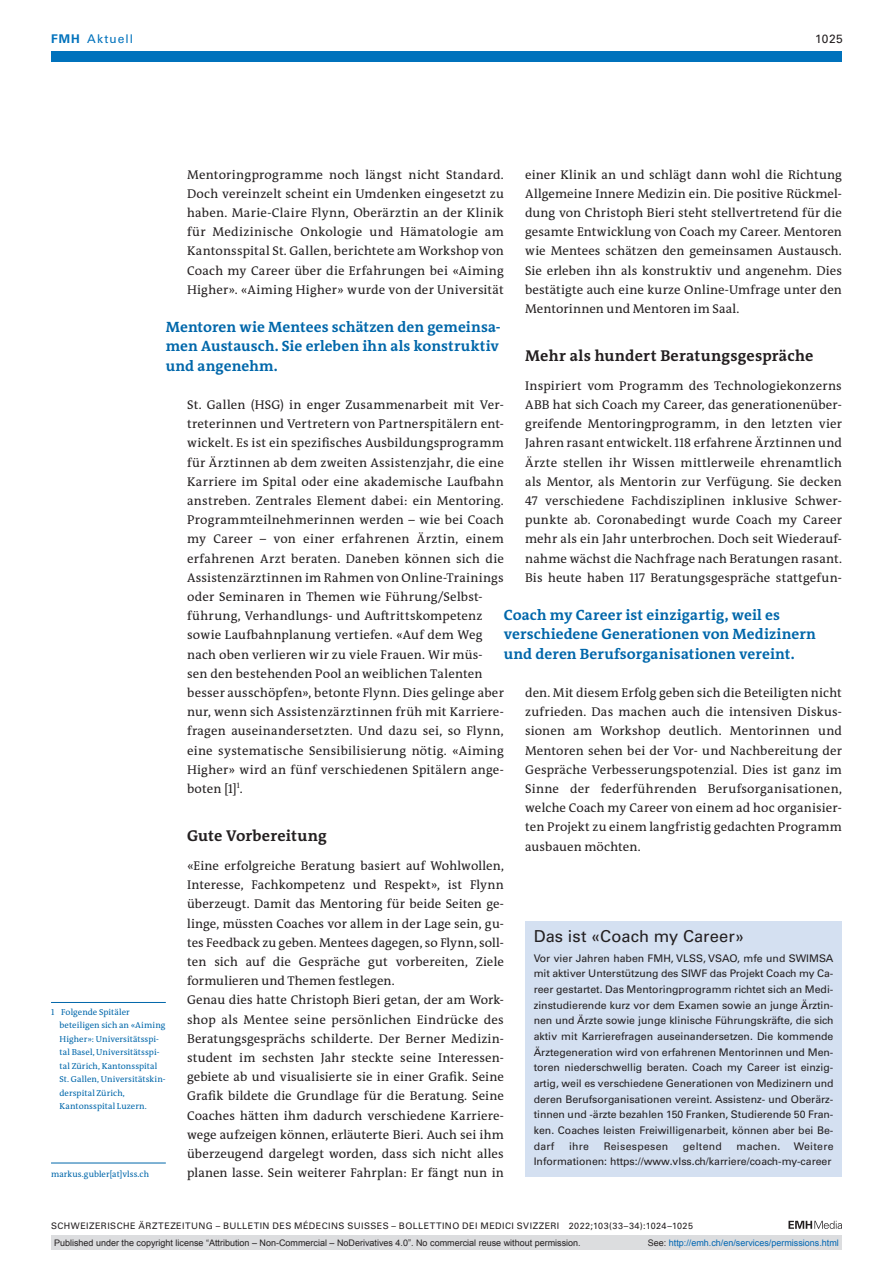
<style>
.page{position:relative;width:893px;height:1263px;background:#fff}
.page>*{position:absolute;margin:0;border:0;box-sizing:border-box;transform-origin:0 0}
.boxed-title{font:16.5px "Univers LT Std";letter-spacing:.005em;color:#231f20}
.section-h1{font:700 15.75px "The Antiqua B W7";letter-spacing:.015em;color:#231f20}
.catchwords{font:700 15px/19.2px "The Antiqua B W7";letter-spacing:.01em;color:#0067aa}
.section-pn{font:12.75px/19.2px "The Antiqua B W5 Plain";letter-spacing:.015em;color:#231f20;text-align:justify}
.ressort{font:12px "Univers LT Std";letter-spacing:.085em;color:#0072bc}
.ressort-2{font:12px "Univers LT Std";color:#231f20}
.boxed-text{font:10.5px/15.6px "Univers LT Std";color:#231f20;text-align:justify}
.boxed-text-2{font:10.5px "Univers LT Std";letter-spacing:.025em;color:#231f20}
.t1{font:9px "Arial";color:#231f20}
.fusszeile{font:9px "Univers LT Std";letter-spacing:.05em;color:#231f20}
.t2{font:9px "Arial";color:#0066b3}
.footnote-line{font:8.7px/13.5px "The Antiqua B W5 Plain";letter-spacing:.005em;color:#0067aa}
.author-address{font:8.7px "The Antiqua B W5 Plain";letter-spacing:.01em;color:#0067aa}
.s1{font-weight:700}
.s2{color:#231f20}
</style>
<div class="page">
<svg style="left:788px;top:1221px;width:54px;height:8px"></svg>
<div style="left:51px;top:51px;width:791px;height:11px;background:#0072bc"></div>
<div style="left:525px;top:921px;width:317px;height:34px;background:#d4e0f1"></div>
<div style="left:525px;top:945px;width:317px;height:232px;background:#d4e0f1"></div>
<hr style="left:51px;top:1163px;width:115px;height:1px;background:#0067aa">
<hr style="left:51px;top:1002px;width:115px;height:1px;background:#0067aa">
<div style="left:51px;top:1235px;width:791px;height:15px;background:#dcdddf"></div>
<p class="ressort" style="left:51px;top:31px;width:83px"><span class="s1">FMH</span> Aktuell</p>
<p class="ressort-2" style="left:815px;top:31px;width:29px">1025</p>
<p class="section-pn" style="left:187px;top:165px;width:318px">Mentoringprogramme noch längst nicht Standard.<br>Doch vereinzelt scheint ein Umdenken eingesetzt zu haben. Marie-Claire Flynn, Oberärztin an der Klinik für Medizinische Onkologie und Hämatologie am Kantonsspital St. Gallen, berichtete am Workshop von Coach my Career über die Erfahrungen bei «Aiming Higher». «Aiming Higher» wurde von der Universität</p>
<p class="section-pn" style="left:525px;top:165px;width:318px">einer Klinik an und schlägt dann wohl die Richtung Allgemeine Innere Medizin ein. Die positive Rückmel&shy;dung von Christoph Bieri steht stellvertretend für die gesamte Entwicklung von Coach my Career. Mentoren wie Mentees schätzen den gemeinsamen Austausch.<br>Sie erleben ihn als konstruktiv und angenehm. Dies bestätigte auch eine kurze Online-Umfrage unter den Mentorinnen und Mentoren im Saal.</p>
<p class="section-h1" style="left:525px;top:346px;width:290px">Mehr als hundert Beratungsgespräche</p>
<p class="section-pn" style="left:525px;top:376px;width:318px">Inspiriert vom Programm des Technologiekonzerns ABB hat sich Coach my Career, das generationenüber&shy;greifende Mentoringprogramm, in den letzten vier Jahren rasant entwickelt. 118 erfahrene Ärztinnen und Ärzte stellen ihr Wissen mittlerweile ehrenamtlich als Mentor, als Mentorin zur Verfügung. Sie decken 47 verschiedene Fachdisziplinen inklusive Schwer&shy;punkte ab. Coronabedingt wurde Coach my Career mehr als ein Jahr unterbrochen. Doch seit Wiederauf&shy;nahme wächst die Nachfrage nach Beratungen rasant.<br>Bis heute haben 117 Beratungsgespräche stattgefun-</p>
<p class="catchwords" style="left:166px;top:318px;width:336px;text-align:justify">Mentoren wie Mentees schätzen den gemeinsa&shy;men Austausch. Sie erleben ihn als konstruktiv und angenehm.</p>
<p class="section-pn" style="left:187px;top:395px;width:318px;text-align:left">St. Gallen (HSG) in enger Zusammenarbeit mit Ver&shy;treterinnen und Vertretern von Partnerspitälern ent&shy;wickelt. Es ist ein spezifisches Ausbildungsprogramm für Ärztinnen ab dem zweiten Assistenzjahr, die eine Karriere im Spital oder eine akademische Laufbahn anstreben. Zentrales Element dabei: ein Mentoring.<br>Programmteilnehmerinnen werden – wie bei Coach my Career – von einer erfahrenen Ärztin, einem erfahrenen Arzt beraten. Daneben können sich die Assistenzärztinnen im Rahmen von Online-Trainings oder Seminaren in Themen wie Führung/Selbst&shy;führung, Verhandlungs- und Auftrittskompetenz sowie Laufbahnplanung vertiefen. «Auf dem Weg nach oben verlieren wir zu viele Frauen. Wir müs&shy;sen den bestehenden Pool an weiblichen Talenten besser ausschöpfen», betonte Flynn. Dies gelinge aber nur, wenn sich Assistenzärztinnen früh mit Karriere&shy;fragen auseinandersetzten. Und dazu sei, so Flynn, eine systematische Sensibilisierung nötig. «Aiming Higher» wird an fünf verschiedenen Spitälern ange&shy;boten [1]<sup>1</sup>.</p>
<p class="section-h1" style="left:187px;top:826px;width:141px">Gute Vorbereitung</p>
<p class="section-pn" style="left:187px;top:856px;width:318px">«Eine erfolgreiche Beratung basiert auf Wohlwollen, Interesse, Fachkompetenz und Respekt», ist Flynn überzeugt. Damit das Mentoring für beide Seiten ge&shy;linge, müssten Coaches vor allem in der Lage sein, gu&shy;tes Feedback zu geben. Mentees dagegen, so Flynn, soll&shy;ten sich auf die Gespräche gut vorbereiten, Ziele formulieren und Themen festlegen.</p>
<p class="section-pn" style="left:187px;top:990px;width:318px">Genau dies hatte Christoph Bieri getan, der am Work&shy;shop als Mentee seine persönlichen Eindrücke des Beratungsgesprächs schilderte. Der Berner Medizin&shy;student im sechsten Jahr steckte seine Interessen&shy;gebiete ab und visualisierte sie in einer Grafik. Seine Grafik bildete die Grundlage für die Beratung. Seine Coaches hätten ihm dadurch verschiedene Karriere&shy;wege aufzeigen können, erläuterte Bieri. Auch sei ihm überzeugend dargelegt worden, dass sich nicht alles planen lasse. Sein weiterer Fahrplan: Er fängt nun in</p>
<p class="catchwords" style="left:504px;top:606px;width:314px">Coach my Career ist einzigartig, weil es verschiedene Generationen von Medizinern und deren Berufsorganisationen vereint.</p>
<p class="section-pn" style="left:525px;top:683px;width:318px">den. Mit diesem Erfolg geben sich die Beteiligten nicht zufrieden. Das machen auch die intensiven Diskus&shy;sionen am Workshop deutlich. Mentorinnen und Mentoren sehen bei der Vor- und Nachbereitung der Gespräche Verbesserungspotenzial. Dies ist ganz im Sinne der federführenden Berufsorganisationen, welche Coach my Career von einem ad hoc organisier&shy;ten Projekt zu einem langfristig gedachten Programm ausbauen möchten.</p>
<p class="boxed-title" style="left:534px;top:926px;width:212px">Das ist «Coach my Career»</p>
<p class="boxed-text" style="left:534px;top:950px;width:301px">Vor vier Jahren haben FMH, VLSS, VSAO, mfe und SWIMSA mit aktiver Unterstützung des SIWF das Projekt Coach my Ca&shy;reer gestartet. Das Mentoringprogramm richtet sich an Medi&shy;zinstudierende kurz vor dem Examen sowie an junge Ärztin&shy;nen und Ärzte sowie junge klinische Führungskräfte, die sich aktiv mit Karrierefragen auseinandersetzen. Die kommende Ärztegeneration wird von erfahrenen Mentorinnen und Men&shy;toren niederschwellig beraten. Coach my Career ist einzig&shy;artig, weil es verschiedene Generationen von Medizinern und deren Berufsorganisationen vereint. Assistenz- und Oberärz&shy;tinnen und -ärzte bezahlen 150 Franken, Studierende 50 Fran&shy;ken. Coaches leisten Freiwilligenarbeit, können aber bei Be&shy;darf</p>
<p class="footnote-line" style="left:60px;top:1005px;width:108px;text-indent:-9px">1 Folgende Spitäler beteiligen sich an «Aiming<br>Higher»: Universitätsspi&shy;tal Basel, Universitätsspi&shy;tal Zürich, Kantonsspital<br>St. Gallen, Universitätskin&shy;derspital Zürich,<br>Kantonsspital Luzern.</p>
<p class="boxed-text" style="left:534px;top:1138px;width:301px;text-align:right">Weitere<br>Informationen: https://www.vlss.ch/karriere/coach-my-career</p>
<p class="boxed-text" style="left:569px;top:1138px;width:22px">ihre</p>
<p class="boxed-text-2" style="left:604px;top:1140px;width:66px">Reisespesen</p>
<p class="boxed-text-2" style="left:683px;top:1140px;width:41px">geltend</p>
<p class="boxed-text" style="left:737px;top:1138px;width:45px">machen.</p>
<p class="author-address" style="left:51px;top:1168px;width:100px">markus.gubler[at]vlss.ch</p>
<p class="fusszeile" style="left:51px;top:1220px;width:643px">SCHWEIZERISCHE ÄRZTEZEITUNG – BULLETIN DES MÉDECINS SUISSES – BOLLETTINO DEI MEDICI SVIZZERI 2022;103(33–34):1024–1025</p>
<p class="t1" style="left:54px;top:1237px;width:528px">Published under the copyright license “Attribution – Non-Commercial – NoDerivatives 4.0”. No commercial reuse without permission.</p>
<p class="t2" style="left:648px;top:1237px;width:193px"><span class="s2">See:</span> http://emh.ch/en/services/permissions.html</p>
</div>
